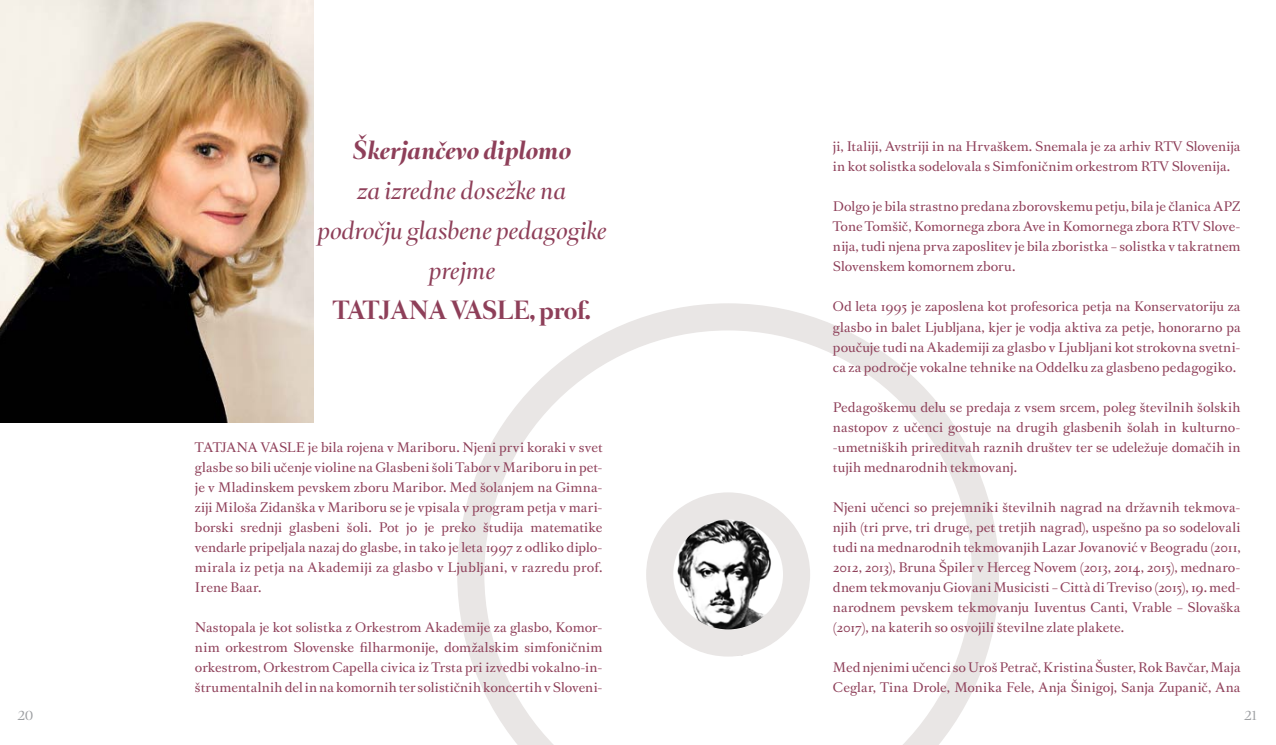
<style>
.page{position:relative;width:1276px;height:745px;background:#fff}
.page>*{position:absolute;margin:0;border:0;box-sizing:border-box;transform-origin:0 0}
.t1{font:italic 22.5px/40px "Romain BP Headline";letter-spacing:-.01em;color:#8e3f59;text-align:center}
.t2{font:italic 700 22.5px "Romain BP Headline";color:#8e3f59}
.t3{font:700 22.5px "Romain BP Headline";color:#8e3f59}
.t4{font:12.5px/20px "Romain BP Text";letter-spacing:.005em;color:#8e3f59;text-align:justify}
.t5{font:12.5px "Romain BP Headline";color:#9d9fa2}
</style>
<div class="page">
<img style="left:0;top:0;width:314px;height:422px">
<svg style="left:457px;top:303px;width:542px;height:441px"></svg>
<svg style="left:646px;top:492px;width:164px;height:164px"></svg>
<h1 class="t2" style="left:353px;top:138px;width:220px">Škerjančevo diplomo</h1>
<h1 class="t1" style="left:317px;top:171px;width:291px">za izredne dosežke na področju glasbene pedagogike prejme</h1>
<h1 class="t3" style="left:333px;top:298px;width:259px">TATJANA VASLE, prof.</h1>
<p class="t4" style="left:195px;top:436px;width:409px">TATJANA VASLE je bila rojena v Mariboru. Njeni prvi koraki v svet glasbe so bili učenje violine na Glasbeni šoli Tabor v Mariboru in pet&shy;je v Mladinskem pevskem zboru Maribor. Med šolanjem na Gimna&shy;ziji Miloša Zidanška v Mariboru se je vpisala v program petja v mari&shy;borski srednji glasbeni šoli. Pot jo je preko študija matematike vendarle pripeljala nazaj do glasbe, in tako je leta 1997 z odliko diplo&shy;mirala iz petja na Akademiji za glasbo v Ljubljani, v razredu prof.<br>Irene Baar.</p>
<p class="t4" style="left:195px;top:616px;width:409px">Nastopala je kot solistka z Orkestrom Akademije za glasbo, Komor&shy;nim orkestrom Slovenske filharmonije, domžalskim simfoničnim orkestrom, Orkestrom Capella civica iz Trsta pri izvedbi vokalno-in&shy;štrumentalnih del in na komornih ter solističnih koncertih v Sloveni-</p>
<p class="t4" style="left:833px;top:135px;width:409px">ji, Italiji, Avstriji in na Hrvaškem. Snemala je za arhiv RTV Slovenija in kot solistka sodelovala s Simfoničnim orkestrom RTV Slovenija.</p>
<p class="t4" style="left:833px;top:195px;width:409px">Dolgo je bila strastno predana zborovskemu petju, bila je članica APZ Tone Tomšič, Komornega zbora Ave in Komornega zbora RTV Slove&shy;nija, tudi njena prva zaposlitev je bila zboristka – solistka v takratnem Slovenskem komornem zboru.</p>
<p class="t4" style="left:833px;top:295px;width:409px">Od leta 1995 je zaposlena kot profesorica petja na Konservatoriju za glasbo in balet Ljubljana, kjer je vodja aktiva za petje, honorarno pa poučuje tudi na Akademiji za glasbo v Ljubljani kot strokovna svetni&shy;ca za področje vokalne tehnike na Oddelku za glasbeno pedagogiko.</p>
<p class="t4" style="left:833px;top:395px;width:409px">Pedagoškemu delu se predaja z vsem srcem, poleg številnih šolskih nastopov z učenci gostuje na drugih glasbenih šolah in kulturno--umetniških prireditvah raznih društev ter se udeležuje domačih in tujih mednarodnih tekmovanj.</p>
<p class="t4" style="left:833px;top:495px;width:409px">Njeni učenci so prejemniki številnih nagrad na državnih tekmova&shy;njih (tri prve, tri druge, pet tretjih nagrad), uspešno pa so sodelovali tudi na mednarodnih tekmovanjih Lazar Jovanović v Beogradu (2011, 2012, 2013), Bruna Špiler v Herceg Novem (2013, 2014, 2015), mednaro&shy;dnem tekmovanju Giovani Musicisti – Città di Treviso (2015), 19. med&shy;narodnem pevskem tekmovanju Iuventus Canti, Vrable – Slovaška (2017), na katerih so osvojili številne zlate plakete.</p>
<p class="t4" style="left:833px;top:655px;width:409px">Med njenimi učenci so Uroš Petrač, Kristina Šuster, Rok Bavčar, Maja<br>Ceglar, Tina Drole, Monika Fele, Anja Šinigoj, Sanja Zupanič, Ana</p>
<p class="t5" style="left:18px;top:707px;width:17px">20</p>
<p class="t5" style="left:1244px;top:707px;width:14px">21</p>
</div>
